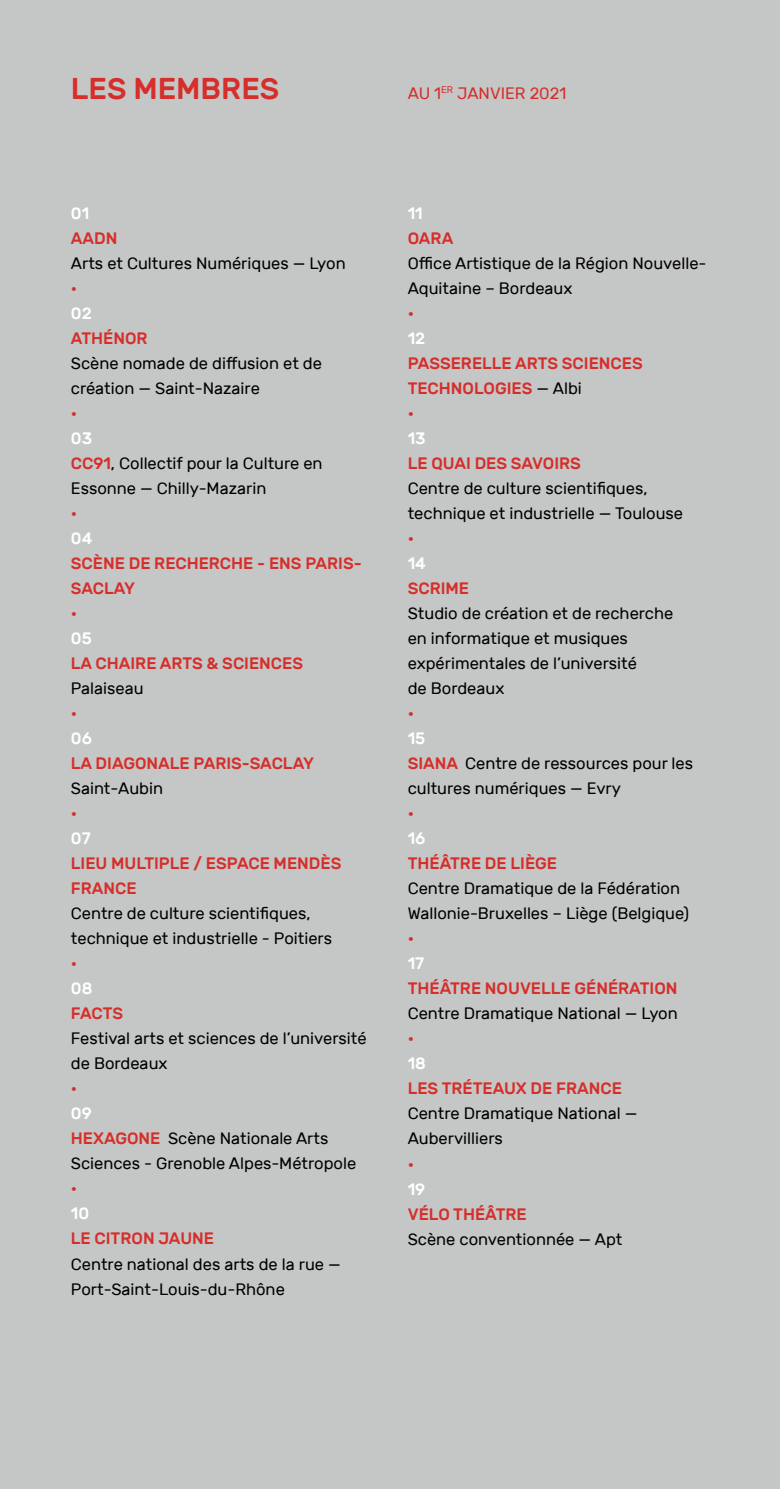
<style>
.page{position:relative;width:780px;height:1489px;background:#fff}
.page>*{position:absolute;margin:0;border:0;box-sizing:border-box;transform-origin:0 0}
.t1{font:500 30px "Rubik";color:#d62e2a}
.t2{font:16.5px/25px "Rubik";color:#000}
.t3{font:500 16.5px/25px "Rubik";color:#d62e2a}
.t4{font:500 16.5px "Rubik";color:#fff}
.t5{font:16.5px "Rubik";color:#d62e2a}
.s1{font-weight:500;color:#fff}
.s2{font-weight:500;color:#d62e2a}
.s3{font-weight:400;color:#000}
</style>
<div class="page">
<div style="left:0;top:0;width:780px;height:1488px;background:#c5c6c6"></div>
<h1 class="t1" style="left:71px;top:72px;width:210px">LES MEMBRES</h1>
<p class="t5" style="left:407px;top:84px;width:160px">AU 1<sup>ER</sup> JANVIER 2021</p>
<p class="t4" style="left:71px;top:204px;width:20px">01</p>
<p class="t3" style="left:71px;top:226px;width:48px">AADN</p>
<p class="t2" style="left:71px;top:251px;width:276px">Arts et Cultures Numériques — Lyon</p>
<p class="t3" style="left:71px;top:276px;width:8px">•</p>
<p class="t4" style="left:71px;top:304px;width:22px">02</p>
<p class="t3" style="left:71px;top:326px;width:78px">ATHÉNOR</p>
<p class="t2" style="left:71px;top:351px;width:252px">Scène nomade de diffusion et de création — Saint-Nazaire</p>
<p class="t3" style="left:71px;top:401px;width:8px">•</p>
<p class="t2" style="left:71px;top:426px;width:253px"><span class="s1">03<br></span><span class="s2">CC91</span>, Collectif pour la Culture en<br>Essonne — Chilly-Mazarin</p>
<p class="t3" style="left:71px;top:501px;width:8px">•</p>
<p class="t4" style="left:71px;top:529px;width:23px">04</p>
<p class="t3" style="left:71px;top:551px;width:292px">SCÈNE DE RECHERCHE - ENS PARIS-<br>SACLAY<br>•</p>
<p class="t4" style="left:71px;top:629px;width:22px">05</p>
<p class="t3" style="left:71px;top:651px;width:234px">LA CHAIRE ARTS &amp; SCIENCES</p>
<p class="t2" style="left:71px;top:676px;width:74px">Palaiseau</p>
<p class="t3" style="left:71px;top:701px;width:8px">•</p>
<p class="t4" style="left:71px;top:729px;width:22px">06</p>
<p class="t3" style="left:71px;top:751px;width:244px">LA DIAGONALE PARIS-SACLAY</p>
<p class="t2" style="left:71px;top:776px;width:94px">Saint-Aubin</p>
<p class="t3" style="left:71px;top:801px;width:8px">•</p>
<p class="t4" style="left:71px;top:829px;width:21px">07</p>
<p class="t3" style="left:71px;top:851px;width:272px">LIEU MULTIPLE / ESPACE MENDÈS<br>FRANCE</p>
<p class="t2" style="left:71px;top:901px;width:263px">Centre de culture scientifiques, technique et industrielle - Poitiers</p>
<p class="t3" style="left:71px;top:951px;width:8px">•</p>
<p class="t4" style="left:71px;top:979px;width:23px">08</p>
<p class="t3" style="left:71px;top:1001px;width:54px">FACTS</p>
<p class="t2" style="left:71px;top:1026px;width:297px">Festival arts et sciences de l’université de Bordeaux</p>
<p class="t3" style="left:71px;top:1076px;width:8px">•</p>
<p class="t2" style="left:71px;top:1101px;width:287px"><span class="s1">09<br></span><span class="s2">HEXAGONE</span> Scène Nationale Arts<br>Sciences - Grenoble Alpes-Métropole</p>
<p class="t3" style="left:71px;top:1176px;width:8px">•</p>
<p class="t4" style="left:71px;top:1204px;width:20px">10</p>
<p class="t3" style="left:71px;top:1226px;width:145px">LE CITRON JAUNE</p>
<p class="t2" style="left:71px;top:1251px;width:271px">Centre national des arts de la rue —<br>Port-Saint-Louis-du-Rhône</p>
<p class="t4" style="left:407px;top:204px;width:17px">11</p>
<p class="t3" style="left:407px;top:226px;width:47px">OARA</p>
<p class="t2" style="left:407px;top:251px;width:300px">Office Artistique de la Région Nouvelle-<br>Aquitaine – Bordeaux</p>
<p class="t3" style="left:407px;top:301px;width:8px">•</p>
<p class="t4" style="left:407px;top:329px;width:19px">12</p>
<p class="t3" style="left:407px;top:351px;width:236px">PASSERELLE ARTS SCIENCES<br>TECHNOLOGIES <span class="s3">— Albi<br></span>•</p>
<p class="t4" style="left:407px;top:429px;width:20px">13</p>
<p class="t3" style="left:407px;top:451px;width:175px">LE QUAI DES SAVOIRS</p>
<p class="t2" style="left:407px;top:476px;width:277px">Centre de culture scientifiques, technique et industrielle — Toulouse</p>
<p class="t3" style="left:407px;top:526px;width:8px">•</p>
<p class="t4" style="left:407px;top:554px;width:20px">14</p>
<p class="t3" style="left:407px;top:576px;width:63px">SCRIME</p>
<p class="t2" style="left:407px;top:601px;width:267px">Studio de création et de recherche en informatique et musiques expérimentales de l’université<br>de Bordeaux</p>
<p class="t3" style="left:407px;top:701px;width:8px">•</p>
<p class="t2" style="left:407px;top:726px;width:287px"><span class="s1">15<br></span><span class="s2">SIANA</span> Centre de ressources pour les cultures numériques — Evry</p>
<p class="t3" style="left:407px;top:801px;width:8px">•</p>
<p class="t4" style="left:407px;top:829px;width:19px">16</p>
<p class="t3" style="left:407px;top:851px;width:151px">THÉÂTRE DE LIÈGE</p>
<p class="t2" style="left:407px;top:876px;width:283px">Centre Dramatique de la Fédération<br>Wallonie-Bruxelles – Liège (Belgique)</p>
<p class="t3" style="left:407px;top:926px;width:8px">•</p>
<p class="t4" style="left:407px;top:954px;width:18px">17</p>
<p class="t3" style="left:407px;top:976px;width:271px">THÉÂTRE NOUVELLE GÉNÉRATION</p>
<p class="t2" style="left:407px;top:1001px;width:271px">Centre Dramatique National — Lyon</p>
<p class="t3" style="left:407px;top:1026px;width:8px">•</p>
<p class="t4" style="left:407px;top:1054px;width:20px">18</p>
<p class="t3" style="left:407px;top:1076px;width:216px">LES TRÉTEAUX DE FRANCE</p>
<p class="t2" style="left:407px;top:1101px;width:231px">Centre Dramatique National —<br>Aubervilliers</p>
<p class="t3" style="left:407px;top:1151px;width:8px">•</p>
<p class="t4" style="left:407px;top:1179px;width:19px">19</p>
<p class="t3" style="left:407px;top:1201px;width:120px">VÉLO THÉÂTRE</p>
<p class="t2" style="left:407px;top:1226px;width:216px">Scène conventionnée — Apt</p>
</div>
